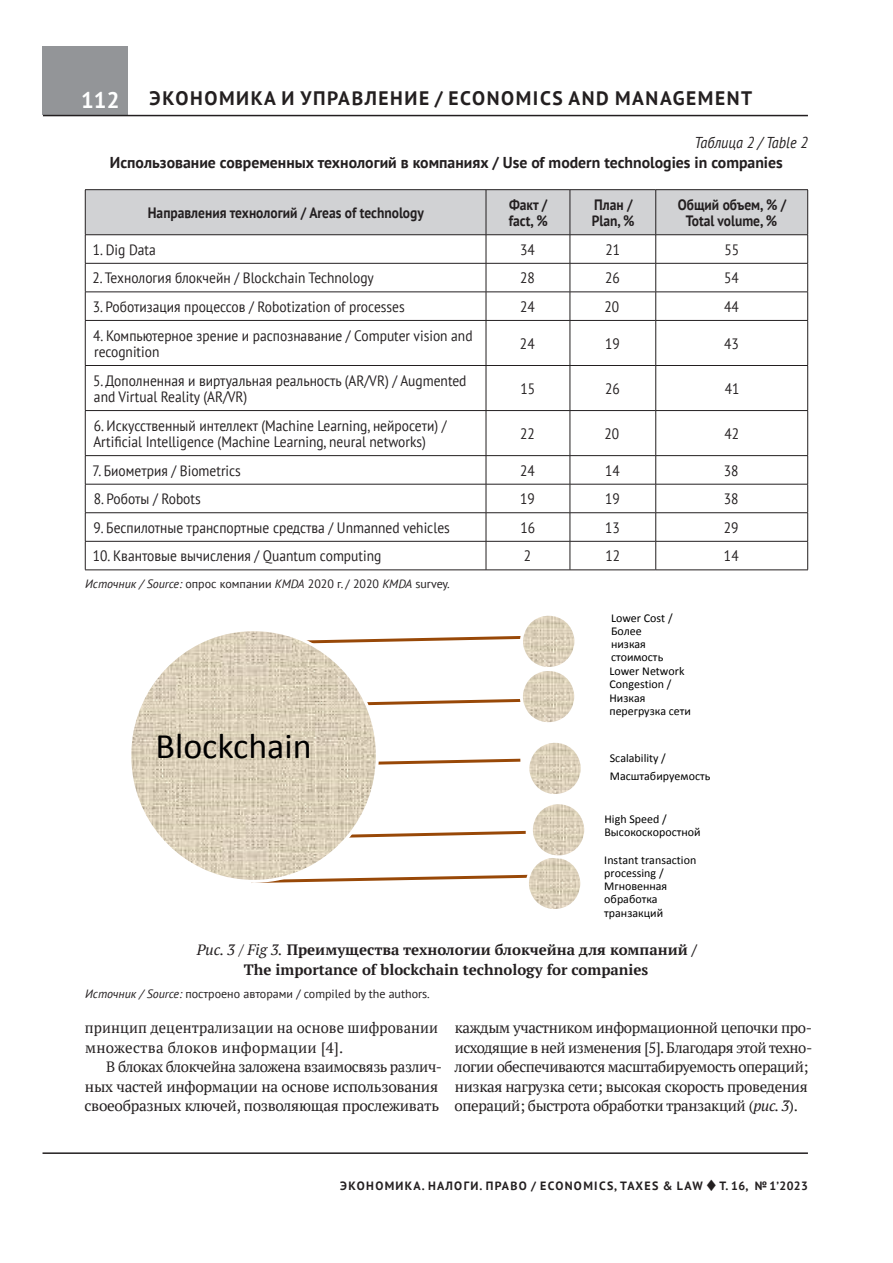
<style>
.page{position:relative;width:893px;height:1263px;background:#fff}
.page>*{position:absolute;margin:0;border:0;box-sizing:border-box;transform-origin:0 0}
.t1{font:36px "Calibri";color:#000}
.t2{font:700 22.5px "PT Sans";color:#fff}
.t3{font:700 19.5px "PT Sans";letter-spacing:.08em;color:#231f20}
.t4{font:700 15.75px "PT Sans";color:#231f20}
.t5{font:italic 15.75px "PT Sans";color:#231f20;scale:.9 1}
.t6{font:15px/16.5px "PT Sans";color:#231f20;scale:.9 1}
.t7{font:15px/19.5px "PT Serif";letter-spacing:-.025em;color:#231f20}
.t8{font:700 15px/19.5px "PT Serif";color:#231f20;text-align:center}
.t9{font:700 15px/16.5px "PT Sans";color:#231f20;scale:.9 1}
.t10{font:15px/19.5px "PT Serif";letter-spacing:.005em;color:#231f20}
.t11{font:12px/13.4px "Calibri";color:#000}
.t12{font:12px "PT Sans";color:#231f20}
.t13{font:700 12px "PT Sans";letter-spacing:.11em;color:#231f20}
.s1{font-style:italic}
.s2{font-weight:400;font-style:italic}
</style>
<div class="page">
<div style="left:43px;top:47px;width:85px;height:68px;background:#939598"></div>
<hr style="left:43px;top:115px;width:765px;height:1px;background:#231f20">
<hr style="left:43px;top:1152px;width:765px;height:2px;background:#231f20">
<hr style="left:85px;top:320px;width:401px;height:1px;background:#231f20">
<hr style="left:486px;top:320px;width:84px;height:1px;background:#231f20">
<hr style="left:486px;top:321px;width:1px;height:44px;background:#231f20">
<hr style="left:570px;top:320px;width:86px;height:1px;background:#231f20">
<hr style="left:570px;top:321px;width:1px;height:44px;background:#231f20">
<hr style="left:656px;top:320px;width:152px;height:1px;background:#231f20">
<hr style="left:655px;top:321px;width:1px;height:44px;background:#231f20">
<hr style="left:85px;top:365px;width:401px;height:1px;background:#231f20">
<hr style="left:486px;top:365px;width:84px;height:1px;background:#231f20">
<hr style="left:486px;top:366px;width:1px;height:44px;background:#231f20">
<hr style="left:570px;top:365px;width:86px;height:1px;background:#231f20">
<hr style="left:570px;top:366px;width:1px;height:44px;background:#231f20">
<hr style="left:656px;top:365px;width:152px;height:1px;background:#231f20">
<hr style="left:655px;top:366px;width:1px;height:44px;background:#231f20">
<hr style="left:85px;top:410px;width:401px;height:1px;background:#231f20">
<hr style="left:486px;top:410px;width:84px;height:1px;background:#231f20">
<hr style="left:486px;top:411px;width:1px;height:44px;background:#231f20">
<hr style="left:570px;top:410px;width:86px;height:1px;background:#231f20">
<hr style="left:570px;top:411px;width:1px;height:44px;background:#231f20">
<hr style="left:656px;top:410px;width:152px;height:1px;background:#231f20">
<hr style="left:655px;top:411px;width:1px;height:44px;background:#231f20">
<hr style="left:85px;top:455px;width:401px;height:1px;background:#231f20">
<hr style="left:486px;top:455px;width:84px;height:1px;background:#231f20">
<hr style="left:570px;top:455px;width:86px;height:1px;background:#231f20">
<hr style="left:656px;top:455px;width:152px;height:1px;background:#231f20">
<hr style="left:85px;top:484px;width:401px;height:1px;background:#231f20">
<hr style="left:486px;top:484px;width:84px;height:1px;background:#231f20">
<hr style="left:570px;top:484px;width:86px;height:1px;background:#231f20">
<hr style="left:656px;top:484px;width:152px;height:1px;background:#231f20">
<hr style="left:85px;top:512px;width:401px;height:1px;background:#231f20">
<hr style="left:486px;top:512px;width:84px;height:1px;background:#231f20">
<hr style="left:570px;top:512px;width:86px;height:1px;background:#231f20">
<hr style="left:656px;top:512px;width:152px;height:1px;background:#231f20">
<hr style="left:85px;top:541px;width:401px;height:1px;background:#231f20">
<hr style="left:486px;top:541px;width:84px;height:1px;background:#231f20">
<svg style="left:486px;top:456px;width:1px;height:114px"></svg>
<hr style="left:570px;top:541px;width:86px;height:1px;background:#231f20">
<svg style="left:570px;top:456px;width:1px;height:114px"></svg>
<hr style="left:656px;top:541px;width:152px;height:1px;background:#231f20">
<svg style="left:655px;top:456px;width:1px;height:114px"></svg>
<svg style="left:85px;top:190px;width:723px;height:130px"></svg>
<hr style="left:85px;top:321px;width:1px;height:44px;background:#231f20">
<hr style="left:807px;top:321px;width:1px;height:44px;background:#231f20">
<hr style="left:85px;top:366px;width:1px;height:44px;background:#231f20">
<hr style="left:807px;top:366px;width:1px;height:44px;background:#231f20">
<hr style="left:85px;top:411px;width:1px;height:44px;background:#231f20">
<hr style="left:807px;top:411px;width:1px;height:44px;background:#231f20">
<svg style="left:85px;top:456px;width:1px;height:114px"></svg>
<svg style="left:807px;top:456px;width:1px;height:114px"></svg>
<hr style="left:85px;top:570px;width:401px;height:1px;background:#231f20">
<hr style="left:486px;top:570px;width:84px;height:1px;background:#231f20">
<hr style="left:570px;top:570px;width:86px;height:1px;background:#231f20">
<hr style="left:656px;top:570px;width:152px;height:1px;background:#231f20">
<hr style="left:85px;top:189px;width:401px;height:1px;background:#231f20">
<hr style="left:85px;top:190px;width:1px;height:44px;background:#231f20">
<hr style="left:486px;top:189px;width:84px;height:1px;background:#231f20">
<hr style="left:570px;top:189px;width:86px;height:1px;background:#231f20">
<hr style="left:656px;top:189px;width:152px;height:1px;background:#231f20">
<hr style="left:807px;top:190px;width:1px;height:44px;background:#231f20">
<hr style="left:85px;top:234px;width:401px;height:1px;background:#231f20">
<hr style="left:486px;top:234px;width:84px;height:1px;background:#231f20">
<hr style="left:570px;top:234px;width:86px;height:1px;background:#231f20">
<hr style="left:656px;top:234px;width:152px;height:1px;background:#231f20">
<svg style="left:131px;top:631px;width:120px;height:249px"></svg>
<svg style="left:251px;top:615px;width:334px;height:294px"></svg>
<h2 class="t2" style="left:81px;top:85px;width:40px">112</h2>
<h3 class="t3" style="left:150px;top:86px;width:325px">ЭКОНОМИКА И УПРАВЛЕНИЕ / ECONOMICS</h3>
<h3 class="t3" style="left:568px;top:86px;width:62px">AN D MANA</h3>
<h3 class="t3" style="left:673px;top:86px;width:68px">GEMENT</h3>
<p class="t5" style="left:695px;top:133px;width:127px">Таблица 2 / Table 2</p>
<p class="t4" style="left:110px;top:153px;width:674px">Использование современных технологий в компаниях / Use of modern technologies in companies</p>
<p class="t9" style="left:148px;top:204px;width:308px">Направления технологий / Areas of technology</p>
<p class="t9" style="left:509px;top:196px;width:45px">Факт / fact, %</p>
<p class="t9" style="left:592px;top:196px;width:49px">План /<br>Plan, %</p>
<p class="t9" style="left:678px;top:196px;width:122px;text-align:center">Общий объем, % /<br>Total volume, %</p>
<p class="t6" style="left:93px;top:241px;width:71px">1. Dig Data</p>
<p class="t6" style="left:520px;top:241px;width:18px">34</p>
<p class="t6" style="left:605px;top:241px;width:18px">21</p>
<p class="t6" style="left:724px;top:241px;width:18px">55</p>
<p class="t6" style="left:93px;top:269px;width:314px">2. Технология блокчейн / Blockchain Technology</p>
<p class="t6" style="left:520px;top:269px;width:18px">28</p>
<p class="t6" style="left:605px;top:269px;width:18px">26</p>
<p class="t6" style="left:724px;top:269px;width:18px">54</p>
<p class="t6" style="left:93px;top:298px;width:348px">3. Роботизация процессов / Robotization of processes</p>
<p class="t6" style="left:520px;top:298px;width:18px">24</p>
<p class="t6" style="left:605px;top:298px;width:18px">20</p>
<p class="t6" style="left:724px;top:298px;width:18px">44</p>
<p class="t6" style="left:93px;top:327px;width:423px">4. Компьютерное зрение и распознавание / Computer vision and recognition</p>
<p class="t6" style="left:520px;top:335px;width:18px">24</p>
<p class="t6" style="left:605px;top:335px;width:18px">19</p>
<p class="t6" style="left:724px;top:335px;width:18px">43</p>
<p class="t6" style="left:93px;top:372px;width:416px">5. Дополненная и виртуальная реальность (AR/VR) / Augmented and Virtual Reality (AR/VR)</p>
<p class="t6" style="left:520px;top:380px;width:18px">15</p>
<p class="t6" style="left:605px;top:380px;width:18px">26</p>
<p class="t6" style="left:725px;top:380px;width:18px">41</p>
<p class="t6" style="left:93px;top:417px;width:394px">6. Искусственный интеллект (Machine Learning, нейросети) /<br>Artificial Intelligence (Machine Learning, neural networks)</p>
<p class="t6" style="left:520px;top:425px;width:18px">22</p>
<p class="t6" style="left:605px;top:425px;width:18px">20</p>
<p class="t6" style="left:724px;top:425px;width:18px">42</p>
<p class="t6" style="left:93px;top:462px;width:166px">7. Биометрия / Biometrics</p>
<p class="t6" style="left:520px;top:462px;width:18px">24</p>
<p class="t6" style="left:605px;top:462px;width:18px">14</p>
<p class="t6" style="left:724px;top:462px;width:18px">38</p>
<p class="t6" style="left:94px;top:490px;width:120px">8. Роботы / Robots</p>
<p class="t6" style="left:520px;top:490px;width:18px">19</p>
<p class="t6" style="left:605px;top:490px;width:18px">19</p>
<p class="t6" style="left:724px;top:490px;width:18px">38</p>
<p class="t6" style="left:93px;top:519px;width:397px">9. Беспилотные транспортные средства / Unmanned vehicles</p>
<p class="t6" style="left:520px;top:519px;width:18px">16</p>
<p class="t6" style="left:605px;top:519px;width:18px">13</p>
<p class="t6" style="left:724px;top:519px;width:18px">29</p>
<p class="t6" style="left:93px;top:547px;width:322px">10. Квантовые вычисления / Quantum computing</p>
<p class="t6" style="left:524px;top:547px;width:10px">2</p>
<p class="t6" style="left:605px;top:547px;width:18px">12</p>
<p class="t6" style="left:724px;top:547px;width:18px">14</p>
<p class="t12" style="left:85px;top:576px;width:366px"><span class="s1">Источник / Source:</span> опрос компании <span class="s1">KMDA</span> 2020 г. / 2020 <span class="s1">KMDA</span> survey.</p>
<p class="t11" style="left:609px;top:611px;width:83px">Lower Cost /<br>Более<br>низкая стоимость<br>Lower Network<br>Congestion /<br>Низкая перегрузка сети</p>
<p class="t11" style="left:610px;top:748px;width:102px;line-height:18.3px">Scalability /<br>Масштабируемость</p>
<p class="t11" style="left:604px;top:812px;width:98px">High Speed /<br>Высокоскоростной</p>
<p class="t11" style="left:604px;top:853px;width:93px">Instant transaction processing /<br>Мгновенная обработка транзакций</p>
<p class="t8" style="left:197px;top:940px;width:502px"><span class="s2">Рис. 3 / Fig 3.</span> Преимущества технологии блокчейна для компаний /<br>The importance of blockchain technology for companies</p>
<p class="t12" style="left:85px;top:986px;width:346px"><span class="s1">Источник / Source:</span> построено авторами / compiled by the authors.</p>
<h1 class="t1" style="left:156px;top:724px;width:158px">Blockchain</h1>
<p class="t10" style="left:85px;top:1018px;width:355px">принцип децентрализации на основе шифровании множества блоков информации [4].</p>
<p class="t7" style="left:85px;top:1057px;width:359px;text-indent:22px">В блоках блокчейна заложена взаимосвязь различ&shy;ных частей информации на основе использования своеобразных ключей, позволяющая прослеживать</p>
<p class="t7" style="left:454px;top:1018px;width:359px">каждым участником информационной цепочки про&shy;исходящие в ней изменения [5]. Благодаря этой техно&shy;логии обеспечиваются масштабируемость операций; низкая нагрузка сети; высокая скорость проведения операций; быстрота обработки транзакций (<span class="s1">рис. 3</span>).</p>
<p class="t13" style="left:340px;top:1178px;width:469px">ЭКОНОМИКА. НАЛОГИ. ПРАВО / Economics, taxes &amp; law ◆ Т. 16, №1’2023</p>
</div>
